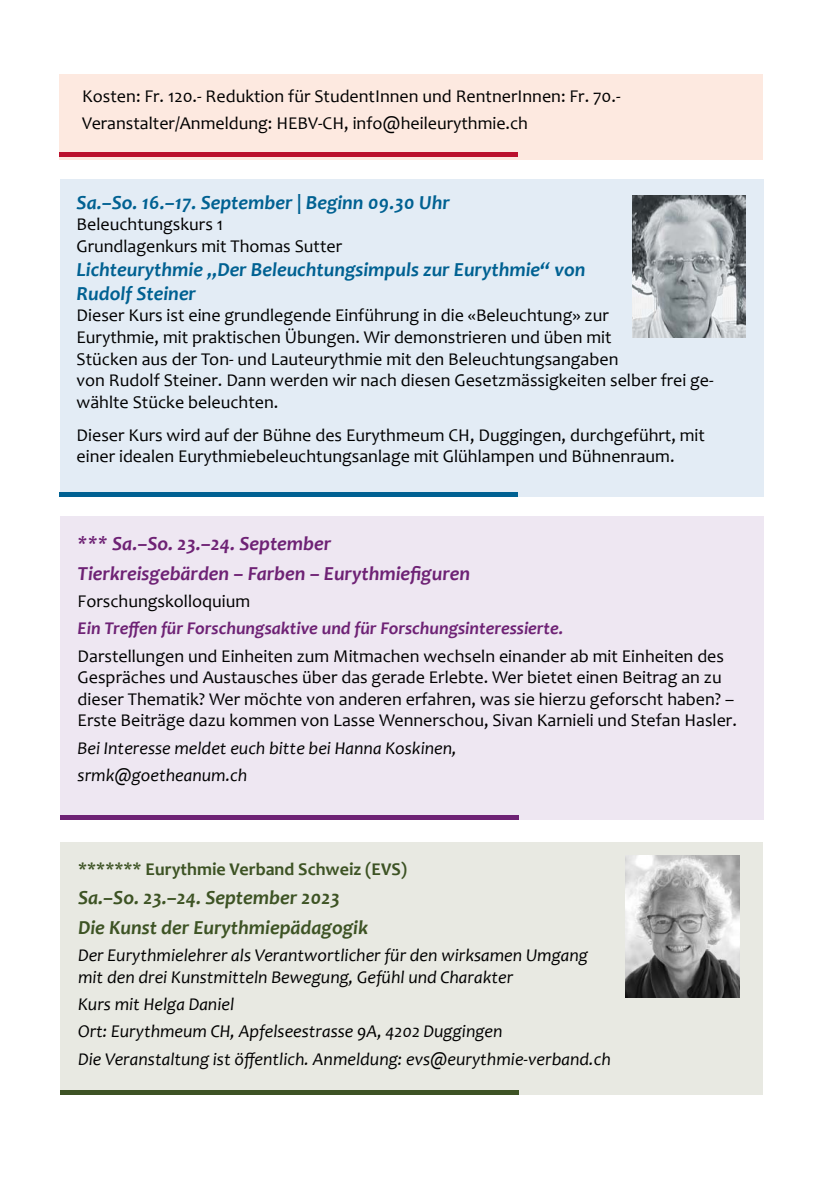
<style>
.page{position:relative;width:823px;height:1191px;background:#fff}
.page>*{position:absolute;margin:0;border:0;box-sizing:border-box;transform-origin:0 0}
.t1{font:italic 700 20px/24px "Candara";color:#006192}
.t2{font:italic 700 20px/29.6px "Candara";color:#6e2275}
.t3{font:italic 700 20px/29.6px "Candara";color:#3d5324}
.t4{font:18px/21.6px "Candara";color:#000}
.t5{font:italic 18px/27.2px "Candara";color:#000}
.t6{font:italic 700 18px "Candara";color:#6e2275}
.t7{font:700 18px "Candara";color:#3d5324}
</style>
<div class="page">
<div style="left:60px;top:516px;width:702px;height:304px;background:#eee7f2"></div>
<hr style="left:60px;top:815px;width:458px;height:4px;background:#6e2275">
<div style="left:60px;top:180px;width:702px;height:317px;background:#e3ecf5"></div>
<div style="left:60px;top:492px;width:458px;height:5px;background:#006192"></div>
<img style="left:632px;top:196px;width:113px;height:141px">
<div style="left:60px;top:74px;width:702px;height:85px;background:#fde9e0"></div>
<div style="left:60px;top:152px;width:458px;height:5px;background:#ba112e"></div>
<div style="left:61px;top:842px;width:701px;height:252px;background:#e8e9e2"></div>
<hr style="left:61px;top:1090px;width:458px;height:4px;background:#3d5324">
<img style="left:625px;top:855px;width:114px;height:142px">
<p class="t4" style="left:82px;top:82px;width:539px;line-height:27.2px">Kosten: Fr. 120.- Reduktion für StudentInnen und RentnerInnen: Fr. 70.-<br>Veranstalter/Anmeldung: HEBV-CH, info@heileurythmie.ch</p>
<p class="t1" style="left:77px;top:190px;width:374px">Sa.–So. 16.–17. September | Beginn 09.30 Uhr</p>
<p class="t4" style="left:77px;top:213px;width:267px">Beleuchtungskurs 1<br>Grundlagenkurs mit Thomas Sutter</p>
<p class="t1" style="left:77px;top:257px;width:510px">Lichteurythmie „Der Beleuchtungsimpuls zur Eurythmie“ von<br>Rudolf Steiner</p>
<p class="t4" style="left:77px;top:305px;width:638px">Dieser Kurs ist eine grundlegende Einführung in die «Beleuchtung» zur<br>Eurythmie, mit praktischen Übungen. Wir demonstrieren und üben mit<br>Stücken aus der Ton- und Lauteurythmie mit den Beleuchtungsangaben<br>von Rudolf Steiner. Dann werden wir nach diesen Gesetzmässigkeiten selber frei ge&shy;wählte Stücke beleuchten.</p>
<p class="t4" style="left:77px;top:424px;width:629px">Dieser Kurs wird auf der Bühne des Eurythmeum CH, Duggingen, durchgeführt, mit einer idealen Eurythmiebeleuchtungsanlage mit Glühlampen und Bühnenraum.</p>
<p class="t2" style="left:78px;top:528px;width:394px">*** Sa.–So. 23.–24. September<br>Tierkreisgebärden – Farben – Eurythmiefiguren</p>
<p class="t4" style="left:78px;top:590px;width:174px">Forschungskolloquium</p>
<p class="t6" style="left:78px;top:617px;width:487px">Ein Treffen für Forschungsaktive und für Forschungsinteressierte.</p>
<p class="t4" style="left:78px;top:645px;width:660px">Darstellungen und Einheiten zum Mitmachen wechseln einander ab mit Einheiten des Gespräches und Austausches über das gerade Erlebte. Wer bietet einen Beitrag an zu dieser Thematik? Wer möchte von anderen erfahren, was sie hierzu geforscht haben? – Erste Beiträge dazu kommen von Lasse Wennerschou, Sivan Karnieli und Stefan Hasler.</p>
<p class="t5" style="left:78px;top:734px;width:380px">Bei Interesse meldet euch bitte bei Hanna Koskinen, srmk@goetheanum.ch</p>
<p class="t7" style="left:78px;top:857px;width:330px">******* Eurythmie Verband Schweiz (EVS)</p>
<p class="t3" style="left:78px;top:882px;width:291px">Sa.–So. 23.–24. September 2023<br>Die Kunst der Eurythmiepädagogik</p>
<p class="t5" style="left:78px;top:944px;width:511px;line-height:21.6px">Der Eurythmielehrer als Verantwortlicher für den wirksamen Umgang mit den drei Kunstmitteln Bewegung, Gefühl und Charakter</p>
<p class="t5" style="left:78px;top:990px;width:534px">Kurs mit Helga Daniel<br>Ort: Eurythmeum CH, Apfelseestrasse 9A, 4202 Duggingen<br>Die Veranstaltung ist öffentlich. Anmeldung: evs@eurythmie-verband.ch</p>
</div>
